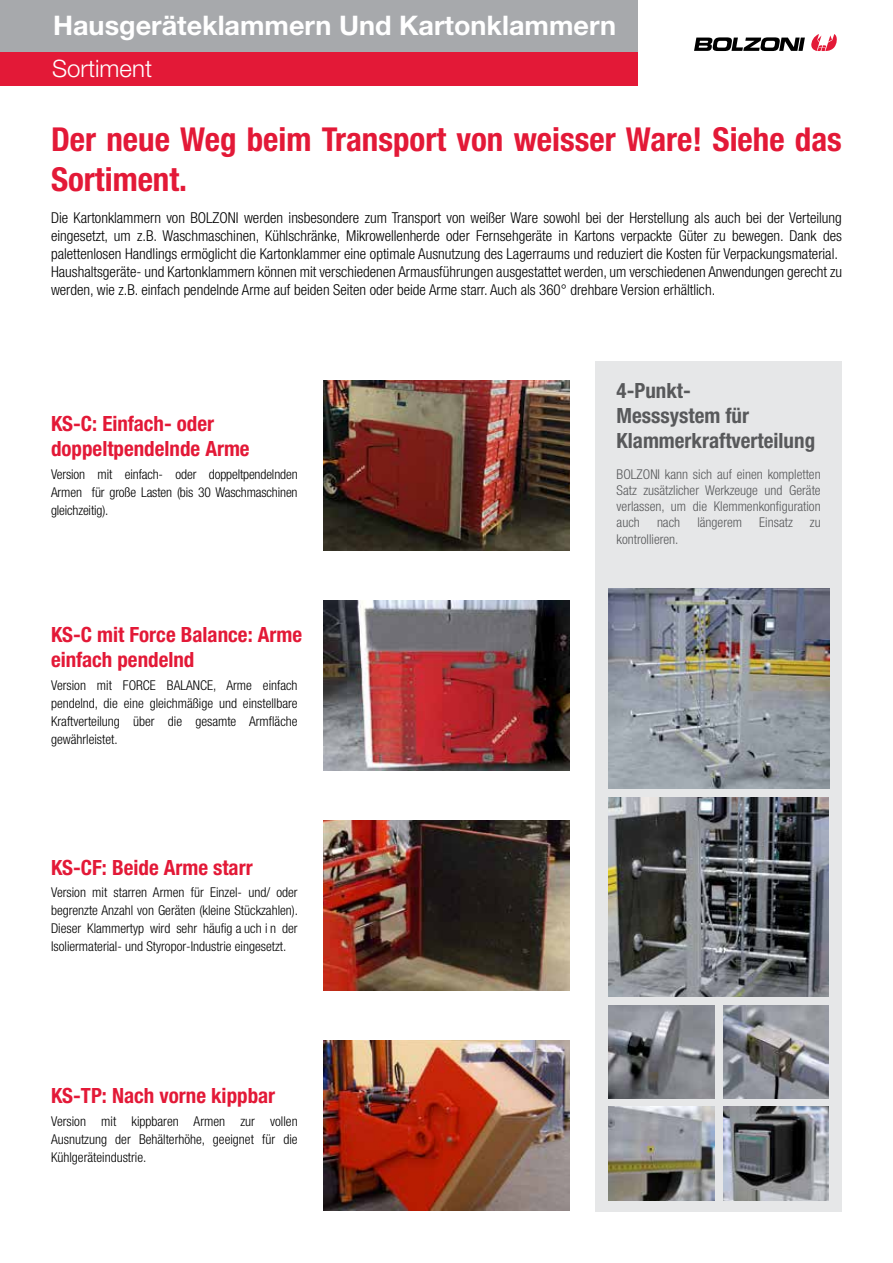
<style>
.page{position:relative;width:893px;height:1263px;background:#fff}
.page>*{position:absolute;margin:0;border:0;box-sizing:border-box;transform-origin:0 0}
.t1{font:700 condensed 33px/39.6px "Helvetica Neue LT Std";color:#e31937}
.t2{font:700 27px "Helvetica Neue LT Std";color:#fff}
.t3{font:300 24px "Helvetica Neue LT Std";color:#fff}
.t4{font:700 condensed 21px/25.2px "Helvetica Neue LT Std";color:#e31937}
.t5{font:700 condensed 21px/25.2px "Helvetica Neue LT Std";color:#58595b}
.t6{font:300 condensed 15px/18px "Helvetica Neue LT Std";color:#000}
.t7{font:300 condensed 13.5px/18px "Helvetica Neue LT Std";color:#000;text-align:justify}
.t8{font:300 condensed 13.5px/16.2px "Helvetica Neue LT Std";color:#58595b;text-align:justify}
</style>
<div class="page">
<div style="left:595px;top:361px;width:247px;height:851px;background:#e6e7e8"></div>
<div style="left:0;top:51px;width:638px;height:34px;background:#e31937"></div>
<div style="left:0;top:0;width:638px;height:51px;background:#a7a9ac"></div>
<img style="left:608px;top:589px;width:221px;height:200px">
<img style="left:608px;top:797px;width:221px;height:200px">
<img style="left:608px;top:1005px;width:106px;height:93px">
<img style="left:723px;top:1005px;width:106px;height:93px">
<img style="left:608px;top:1107px;width:106px;height:93px">
<img style="left:723px;top:1107px;width:106px;height:93px">
<img style="left:323px;top:1040px;width:247px;height:170px">
<img style="left:323px;top:820px;width:247px;height:170px">
<img style="left:323px;top:381px;width:247px;height:169px">
<img style="left:323px;top:600px;width:247px;height:170px">
<svg style="left:694px;top:37px;width:111px;height:14px"></svg>
<svg style="left:811px;top:34px;width:26px;height:17px"></svg>
<h2 class="t2" style="left:53px;top:9px;width:564px">Hausgeräteklammern Und Kartonklammern</h2>
<h3 class="t3" style="left:52px;top:53px;width:102px">Sortiment</h3>
<h1 class="t1" style="left:51px;top:119px;width:792px">Der neue Weg beim Transport von weisser Ware! Siehe das<br>Sortiment.</h1>
<p class="t6" style="left:51px;top:209px;width:792px">Die Kartonklammern von BOLZONI werden insbesondere zum Transport von weißer Ware sowohl bei der Herstellung als auch bei der Verteilung eingesetzt, um z.B. Waschmaschinen, Kühlschränke, Mikrowellenherde oder Fernsehgeräte in Kartons verpackte Güter zu bewegen. Dank des palettenlosen Handlings ermöglicht die Kartonklammer eine optimale Ausnutzung des Lagerraums und reduziert die Kosten für Verpackungsmaterial.<br>Haushaltsgeräte- und Kartonklammern können mit verschiedenen Armausführungen ausgestattet werden, um verschiedenen Anwendungen gerecht zu werden, wie z.B. einfach pendelnde Arme auf beiden Seiten oder beide Arme starr. Auch als 360° drehbare Version erhältlich.</p>
<h3 class="t4" style="left:51px;top:411px;width:200px">KS-C: Einfach- oder doppeltpendelnde Arme</h3>
<p class="t7" style="left:51px;top:465px;width:248px">Version mit einfach- oder doppeltpendelnden Armen für große Lasten (bis 30 Waschmaschinen gleichzeitig).</p>
<h3 class="t4" style="left:51px;top:622px;width:253px">KS-C mit Force Balance: Arme einfach pendelnd</h3>
<p class="t7" style="left:51px;top:676px;width:248px">Version mit FORCE BALANCE, Arme einfach pendelnd, die eine gleichmäßige und einstellbare Kraftverteilung über die gesamte Armfläche gewährleistet.</p>
<h3 class="t4" style="left:51px;top:854px;width:203px">KS-CF: Beide Arme starr</h3>
<p class="t7" style="left:51px;top:883px;width:249px">Version mit starren Armen für Einzel- und/ oder begrenzte Anzahl von Geräten (kleine Stückzahlen).<br>Dieser Klammertyp wird sehr häufig a uch i n der Isoliermaterial- und Styropor-Industrie eingesetzt.</p>
<h3 class="t4" style="left:51px;top:1083px;width:226px">KS-TP: Nach vorne kippbar</h3>
<p class="t7" style="left:51px;top:1112px;width:248px">Version mit kippbaren Armen zur vollen Ausnutzung der Behälterhöhe, geeignet für die Kühlgeräteindustrie.</p>
<h3 class="t5" style="left:617px;top:377px;width:200px">4-Punkt-<br>Messsystem für<br>Klammerkraftverteilung</h3>
<p class="t8" style="left:617px;top:466px;width:206px">BOLZONI kann sich auf einen kompletten Satz zusätzlicher Werkzeuge und Geräte verlassen, um die Klemmenkonfiguration auch</p>
<p class="t8" style="left:657px;top:514px;width:25px">nach</p>
<p class="t8" style="left:697px;top:514px;width:46px">längerem</p>
<p class="t8" style="left:759px;top:514px;width:35px">Einsatz</p>
<p class="t8" style="left:810px;top:514px;width:12px">zu</p>
<p class="t8" style="left:617px;top:530px;width:63px">kontrollieren.</p>
</div>
